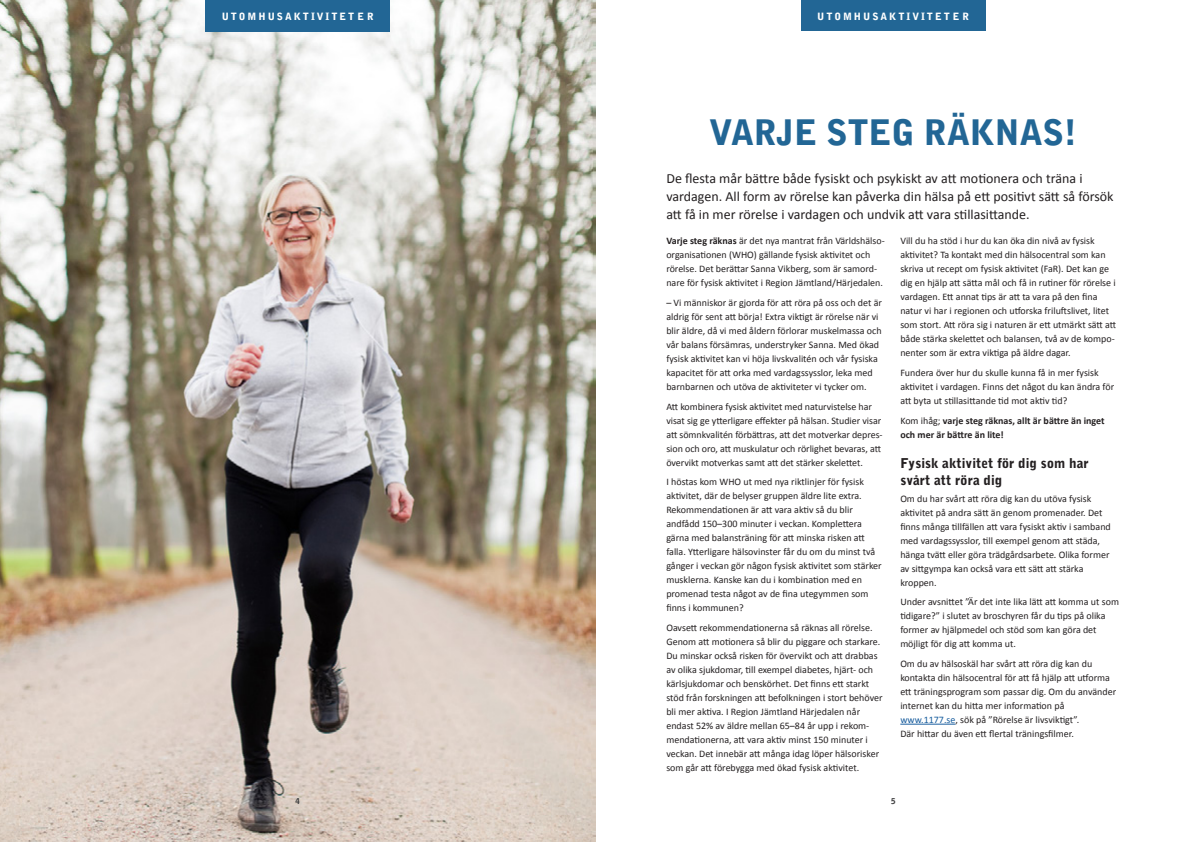
<style>
.page{position:relative;width:1191px;height:842px;background:#fff}
.page>*{position:absolute;margin:0;border:0;box-sizing:border-box;transform-origin:0 0}
.Rubrik_1{font:900 35px "Bell Gothic Std";letter-spacing:-.01em;color:#226695}
.Ingress{font:14px/18px "Calibri";color:#231f20}
.Rubrik_2{font:900 13.5px/16.5px "Bell Gothic Std";color:#231f20}
.Bröd{font:10px/14px "Calibri";color:#231f20}
.Bröd-2{font:700 10px/14px "Calibri";color:#231f20}
.t1{font:900 10px "Bell Gothic Std";letter-spacing:.2em;color:#fff}
.t2{font:900 8px "Bell Gothic Std";color:#3e3e3f}
.s1{font-weight:700}
.s2{font-weight:400}
.s3{color:#175d9e}
</style>
<div class="page">
<div style="left:801px;top:0;width:184px;height:31px;background:#226695"></div>
<img style="left:0;top:0;width:595px;height:842px">
<hr style="left:900px;top:724px;width:55px;height:1px;background:#175d9e">
<div style="left:206px;top:0;width:184px;height:31px;background:#226695"></div>
<p class="t1" style="left:222px;top:11px;width:153px">UTOMHUSAKTIVITETER</p>
<p class="t2" style="left:295px;top:796px;width:6px">4</p>
<p class="t1" style="left:817px;top:11px;width:153px">UTOMHUSAKTIVITETER</p>
<h1 class="Rubrik_1" style="left:709px;top:112px;width:369px">VARJE STEG RÄKNAS!</h1>
<p class="Ingress" style="left:666px;top:169px;width:449px">De flesta mår bättre både fysiskt och psykiskt av att motionera och träna i vardagen. All form av rörelse kan påverka din hälsa på ett positivt sätt så försök att få in mer rörelse i vardagen och undvik att vara stillasittande.</p>
<p class="Bröd" style="left:666px;top:234px;width:219px"><span class="s1">Varje steg räknas</span> är det nya mantrat från Världshälso&shy;organisationen (WHO) gällande fysisk aktivitet och rörelse. Det berättar Sanna Vikberg, som är samord&shy;nare för fysisk aktivitet i Region Jämtland/Härjedalen.</p>
<p class="Bröd" style="left:666px;top:295px;width:217px">– Vi människor är gjorda för att röra på oss och det är aldrig för sent att börja! Extra viktigt är rörelse när vi blir äldre, då vi med åldern förlorar muskelmassa och vår balans försämras, understryker Sanna. Med ökad fysisk aktivitet kan vi höja livskvalitén och vår fysiska kapacitet för att orka med vardagssysslor, leka med barnbarnen och utöva de aktiviteter vi tycker om.</p>
<p class="Bröd" style="left:666px;top:399px;width:218px">Att kombinera fysisk aktivitet med naturvistelse har visat sig ge ytterligare effekter på hälsan. Studier visar att sömnkvalitén förbättras, att det motverkar depres&shy;sion och oro, att muskulatur och rörlighet bevaras, att övervikt motverkas samt att det stärker skelettet.</p>
<p class="Bröd" style="left:666px;top:475px;width:217px">I höstas kom WHO ut med nya riktlinjer för fysisk aktivitet, där de belyser gruppen äldre lite extra.<br>Rekommendationen är att vara aktiv så du blir andfådd 150–300 minuter i veckan. Komplettera gärna med balansträning för att minska risken att falla. Ytterligare hälsovinster får du om du minst två gånger i veckan gör någon fysisk aktivitet som stärker musklerna. Kanske kan du i kombination med en promenad testa något av de fina utegymmen som finns i kommunen?</p>
<p class="Bröd" style="left:666px;top:620px;width:218px">Oavsett rekommendationerna så räknas all rörelse.<br>Genom att motionera så blir du piggare och starkare.<br>Du minskar också risken för övervikt och att drabbas av olika sjukdomar, till exempel diabetes, hjärt- och kärlsjukdomar och benskörhet. Det finns ett starkt stöd från forskningen att befolkningen i stort behöver bli mer aktiva. I Region Jämtland Härjedalen når endast 52% av äldre mellan 65–84 år upp i rekom&shy;mendationerna, att vara aktiv minst 150 minuter i veckan. Det innebär att många idag löper hälsorisker som går att förebygga med ökad fysisk aktivitet.</p>
<p class="Bröd" style="left:900px;top:234px;width:217px">Vill du ha stöd i hur du kan öka din nivå av fysisk aktivitet? Ta kontakt med din hälsocentral som kan skriva ut recept om fysisk aktivitet (FaR). Det kan ge dig en hjälp att sätta mål och få in rutiner för rörelse i vardagen. Ett annat tips är att ta vara på den fina natur vi har i regionen och utforska friluftslivet, litet som stort. Att röra sig i naturen är ett utmärkt sätt att både stärka skelettet och balansen, två av de kompo&shy;nenter som är extra viktiga på äldre dagar.</p>
<p class="Bröd" style="left:900px;top:365px;width:215px">Fundera över hur du skulle kunna få in mer fysisk aktivitet i vardagen. Finns det något du kan ändra för att byta ut stillasittande tid mot aktiv tid?</p>
<p class="Bröd-2" style="left:900px;top:413px;width:206px"><span class="s2">Kom ihåg;</span> varje steg räknas, allt är bättre än inget och mer är bättre än lite!</p>
<h2 class="Rubrik_2" style="left:900px;top:455px;width:190px">Fysisk aktivitet för dig som har svårt att röra dig</h2>
<p class="Bröd" style="left:900px;top:491px;width:212px">Om du har svårt att röra dig kan du utöva fysisk aktivitet på andra sätt än genom promenader. Det finns många tillfällen att vara fysiskt aktiv i samband med vardagssysslor, till exempel genom att städa, hänga tvätt eller göra trädgårdsarbete. Olika former av sittgympa kan också vara ett sätt att stärka kroppen.</p>
<p class="Bröd" style="left:900px;top:595px;width:220px">Under avsnittet ”Är det inte lika lätt att komma ut som tidigare?” i slutet av broschyren får du tips på olika former av hjälpmedel och stöd som kan göra det möjligt för dig att komma ut.</p>
<p class="Bröd" style="left:900px;top:656px;width:217px">Om du av hälsoskäl har svårt att röra dig kan du kontakta din hälsocentral för att få hjälp att utforma ett träningsprogram som passar dig. Om du använder internet kan du hitta mer information på <span class="s3">www.1177.se</span>, sök på ”Rörelse är livsviktigt”.<br>Där hittar du även ett flertal träningsfilmer.</p>
<p class="t2" style="left:891px;top:796px;width:6px">5</p>
</div>
